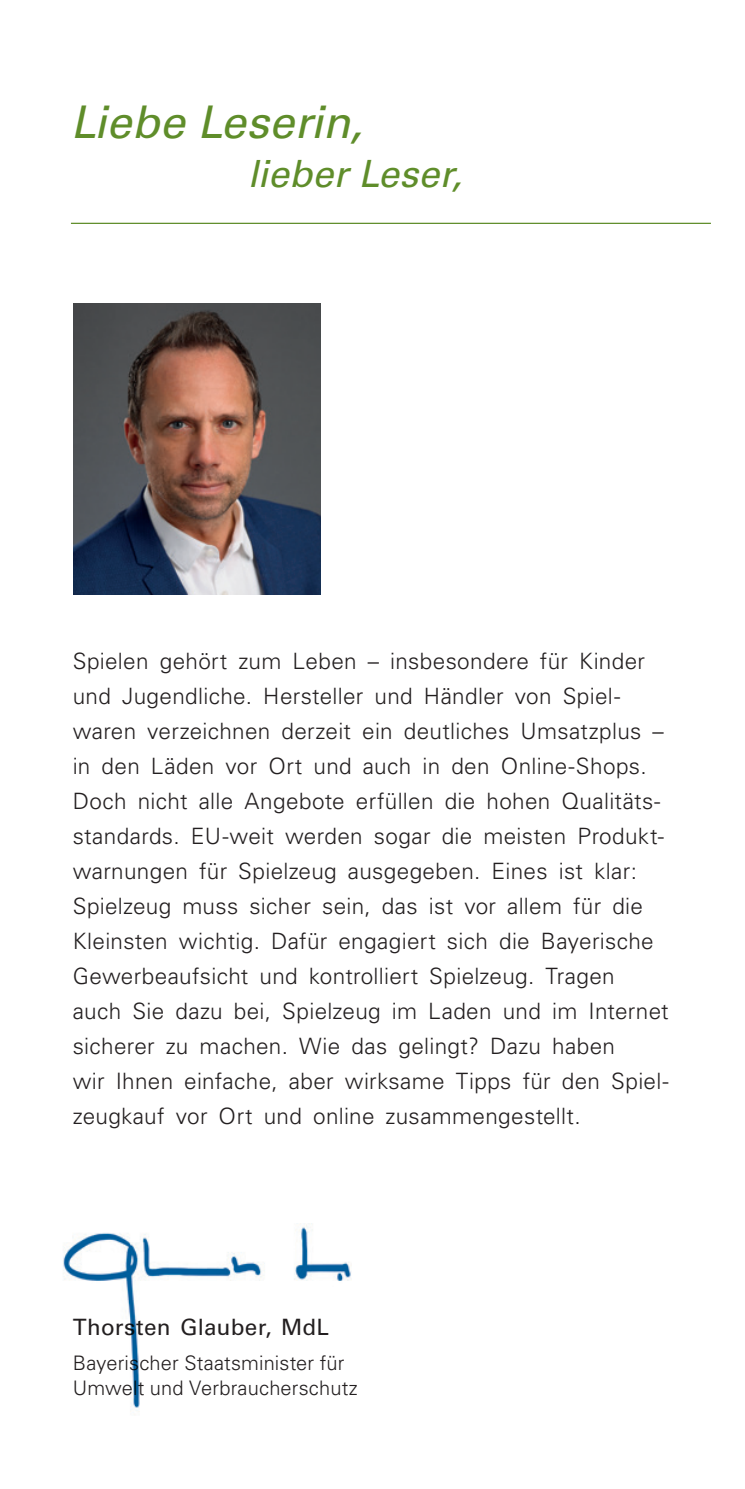
<style>
.page{position:relative;width:745px;height:1489px;background:#fff}
.page>*{position:absolute;margin:0;border:0;box-sizing:border-box;transform-origin:0 0}
.Headline_gruen_gross{font:italic 45px "Univers LT Std";color:#5f8d2a}
.Headline_gruen_gross-2{font:italic 37.5px "Univers LT Std";color:#5f8d2a}
.Copy_normal_black_9{font:300 22.5px/35px "Univers LT Std";letter-spacing:.015em;color:#231f20}
.t1{font:22.5px "Univers LT Std";letter-spacing:.01em;color:#231f20}
.t2{font:300 20px/25px "Univers LT Std";letter-spacing:.01em;color:#231f20}
</style>
<div class="page">
<hr style="left:71px;top:223px;width:639px;height:1px;background:#5f8d2a">
<img style="left:73px;top:303px;width:247px;height:291px">
<img style="left:63px;top:1223px;width:289px;height:189px">
<h1 class="Headline_gruen_gross" style="left:71px;top:95px;width:292px">Liebe Leserin,</h1>
<h1 class="Headline_gruen_gross-2" style="left:247px;top:151px;width:215px">lieber Leser,</h1>
<p class="Copy_normal_black_9" style="left:73px;top:643px;width:597px">Spielen gehört zum Leben – insbesondere für Kinder und Jugendliche. Hersteller und Händler von Spiel&shy;waren verzeichnen derzeit ein deutliches Umsatzplus – in den Läden vor Ort und auch in den Online-Shops.<br>Doch nicht alle Angebote erfüllen die hohen Qualitäts&shy;standards. EU-weit werden sogar die meisten Produkt&shy;warnungen für Spielzeug ausgegeben. Eines ist klar:<br>Spielzeug muss sicher sein, das ist vor allem für die Kleinsten wichtig. Dafür engagiert sich die Bayerische Gewerbeaufsicht und kontrolliert Spielzeug. Tragen auch Sie dazu bei, Spielzeug im Laden und im Internet sicherer zu machen. Wie das gelingt? Dazu haben<br>wir Ihnen einfache, aber wirksame Tipps für den Spiel&shy;zeugkauf vor Ort und online zusammengestellt.</p>
<p class="t1" style="left:73px;top:1313px;width:258px">Thorsten Glauber, MdL</p>
<p class="t2" style="left:73px;top:1350px;width:286px">Bayerischer Staatsminister für<br>Umwelt und Verbraucherschutz</p>
</div>
